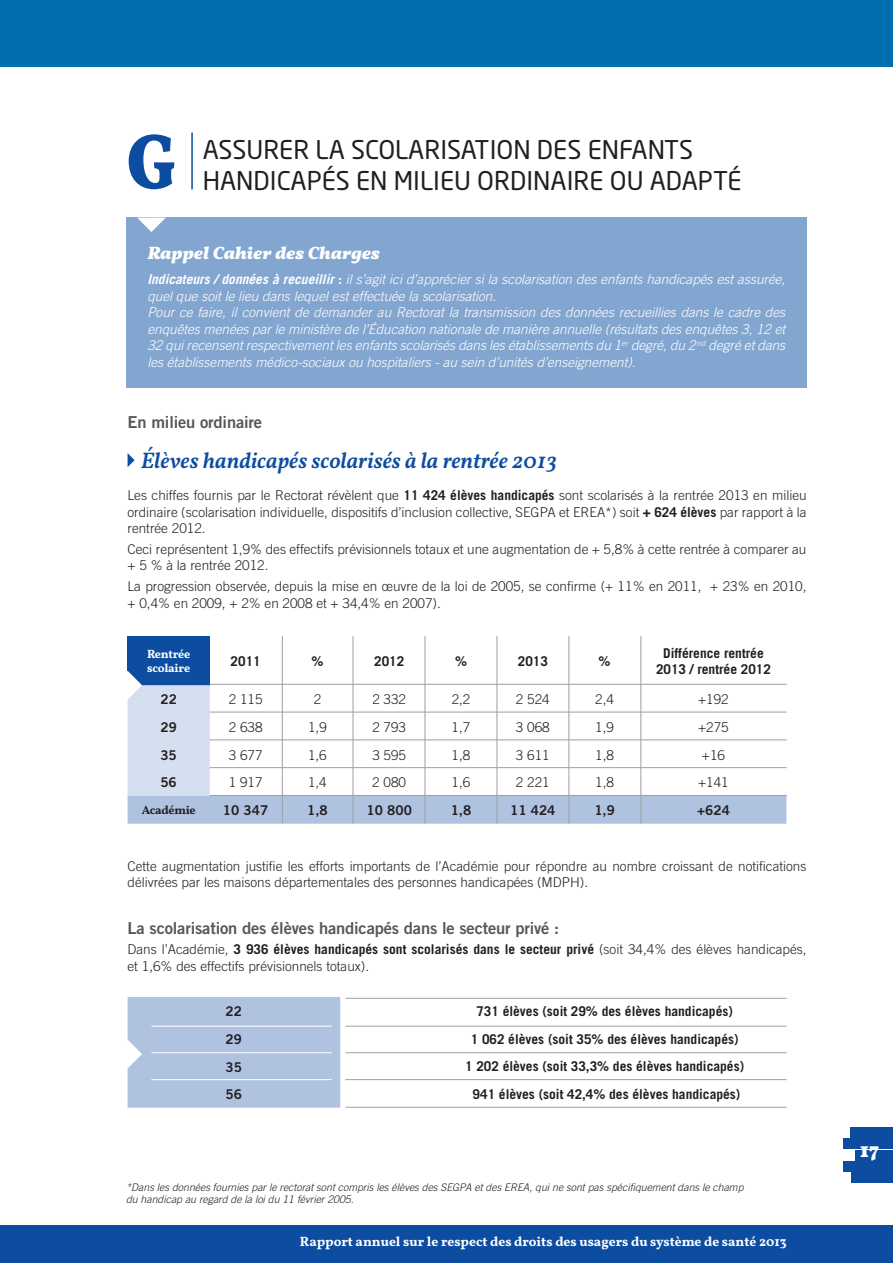
<style>
.page{position:relative;width:893px;height:1263px;background:#fff}
.page>*{position:absolute;margin:0;border:0;box-sizing:border-box;transform-origin:0 0}
.t1{font:700 79.2px "Vollkorn";color:#0d4da1;scale:.91 1}
.t2{font:25.5px "Neo Sans Std";color:#231f20}
.t3{font:italic 500 22.5px "Vollkorn";color:#0d4da1}
.t4{font:700 21.3px "Vollkorn";color:#fff}
.t5{font:italic 700 18px "Vollkorn";color:#fff}
.t6{font:16.5px "Trade Gothic Bold Two";letter-spacing:-.01em;color:#57585a}
.t7{font:300 13.5px/16.5px "Trade Gothic";color:#231f20}
.t8{font:italic 300 13.5px/16.5px "Trade Gothic";color:#fff}
.t9{font:700 13.5px/16.2px "Trade Gothic";color:#231f20;text-align:center}
.t10{font:600 13.5px "Vollkorn";color:#fff}
.t11{font:13.5px "Trade Gothic Bold Two";color:#231f20}
.t12{font:600 12px/14.2px "Vollkorn";letter-spacing:-.02em;color:#fff}
.t13{font:600 12px "Vollkorn";letter-spacing:-.02em;color:#231f20}
.t14{font:italic 300 10.5px/12px "Trade Gothic";color:#231f20}
.s1{font-weight:700}
.s2{font-weight:700;font-style:normal}
</style>
<div class="page">
<div style="left:0;top:1226px;width:893px;height:37px;background:#0d4da1"></div>
<div style="left:850px;top:1127px;width:43px;height:11px;background:#0d4da1"></div>
<div style="left:844px;top:1138px;width:49px;height:11px;background:#0d4da1"></div>
<div style="left:855px;top:1150px;width:38px;height:10px;background:#0d4da1"></div>
<div style="left:844px;top:1161px;width:49px;height:10px;background:#0d4da1"></div>
<div style="left:852px;top:1172px;width:41px;height:11px;background:#0d4da1"></div>
<hr style="left:191px;top:133px;width:2px;height:56px;background:#0d4da1">
<div style="left:126px;top:218px;width:680px;height:170px;background:#83a6d1"></div>
<svg style="left:137px;top:218px;width:29px;height:14px"></svg>
<div style="left:128px;top:636px;width:82px;height:49px;background:#0d4da1"></div>
<hr style="left:210px;top:684px;width:577px;height:1px;background:#9d9fa2">
<hr style="left:210px;top:712px;width:577px;height:1px;background:#9d9fa2">
<hr style="left:210px;top:739px;width:577px;height:1px;background:#9d9fa2">
<hr style="left:210px;top:767px;width:577px;height:1px;background:#9d9fa2">
<hr style="left:210px;top:795px;width:577px;height:1px;background:#9d9fa2">
<hr style="left:282px;top:636px;width:1px;height:187px;background:#9d9fa2">
<hr style="left:353px;top:636px;width:1px;height:187px;background:#9d9fa2">
<hr style="left:425px;top:636px;width:1px;height:187px;background:#9d9fa2">
<hr style="left:497px;top:636px;width:1px;height:187px;background:#9d9fa2">
<hr style="left:568px;top:636px;width:1px;height:187px;background:#9d9fa2">
<hr style="left:640px;top:636px;width:1px;height:187px;background:#9d9fa2">
<svg style="left:127px;top:671px;width:659px;height:153px"></svg>
<hr style="left:345px;top:1052px;width:442px;height:1px;background:#9d9fa2">
<hr style="left:345px;top:1026px;width:442px;height:1px;background:#9d9fa2">
<hr style="left:345px;top:998px;width:442px;height:1px;background:#9d9fa2">
<hr style="left:345px;top:1079px;width:442px;height:1px;background:#9d9fa2">
<hr style="left:345px;top:1107px;width:442px;height:1px;background:#9d9fa2">
<div style="left:127px;top:997px;width:213px;height:111px;background:#afc3e1"></div>
<hr style="left:151px;top:1052px;width:181px;height:1px;background:#fff">
<hr style="left:151px;top:1026px;width:181px;height:1px;background:#fff">
<hr style="left:151px;top:1079px;width:181px;height:1px;background:#fff">
<svg style="left:128px;top:453px;width:7px;height:14px"></svg>
<div style="left:0;top:0;width:893px;height:67px;background:#006eaf"></div>
<h1 class="t1" style="left:126px;top:115px;width:56px">G</h1>
<h2 class="t2" style="left:203px;top:134px;width:492px">ASSURER LA SCOLARISATION DES ENFANTS</h2>
<h2 class="t2" style="left:203px;top:165px;width:540px">HANDICAPÉS EN MILIEU ORDINAIRE OU ADAPTÉ</h2>
<h3 class="t5" style="left:147px;top:242px;width:234px">Rappel Cahier des Charges</h3>
<p class="t8" style="left:147px;top:271px;width:639px"><span class="s1">Indicateurs / données à recueillir</span> <span class="s2">:</span> il s’agit ici d’apprécier si la scolarisation des enfants handicapés est assurée, quel que soit le lieu dans lequel est effectuée la scolarisation.<br>Pour ce faire, il convient de demander au Rectorat la transmission des données recueillies dans le cadre des enquêtes menées par le ministère de l’éducation nationale de manière annuelle (résultats des enquêtes 3, 12 et 32 qui recensent respectivement les enfants scolarisés dans les établissements du 1<sup>er</sup> degré, du 2<sup>nd</sup> degré et dans les établissements médico-sociaux ou hospitaliers - au sein d’unités d’enseignement).</p>
<p class="t6" style="left:128px;top:412px;width:136px">En milieu ordinaire</p>
<h3 class="t3" style="left:141px;top:447px;width:418px">Élèves handicapés scolarisés à la rentrée 2013</h3>
<p class="t7" style="left:128px;top:487px;width:680px;text-align:justify">Les chiffes fournis par le Rectorat révèlent que <span class="s1">11 424 élèves handicapés</span> sont scolarisés à la rentrée 2013 en milieu ordinaire (scolarisation individuelle, dispositifs d’inclusion collective, SEGPA et EREA*) soit <span class="s1">+ 624 élèves</span> par rapport à la rentrée 2012.</p>
<p class="t7" style="left:128px;top:540px;width:680px">Ceci représentent 1,9% des effectifs prévisionnels totaux et une augmentation de + 5,8% à cette rentrée à comparer au + 5 % à la rentrée 2012.</p>
<p class="t7" style="left:128px;top:578px;width:680px">La progression observée, depuis la mise en œuvre de la loi de 2005, se confirme (+ 11% en 2011, + 23% en 2010, + 0,4% en 2009, + 2% en 2008 et + 34,4% en 2007).</p>
<p class="t12" style="left:147px;top:646px;width:45px">Rentrée scolaire</p>
<p class="t9" style="left:231px;top:653px;width:32px">2011</p>
<p class="t9" style="left:311px;top:653px;width:14px">%</p>
<p class="t9" style="left:374px;top:653px;width:32px">2012</p>
<p class="t9" style="left:455px;top:653px;width:14px">%</p>
<p class="t9" style="left:518px;top:653px;width:32px">2013</p>
<p class="t9" style="left:599px;top:653px;width:14px">%</p>
<p class="t9" style="left:656px;top:645px;width:116px">Différence rentrée<br>2013 / rentrée 2012</p>
<p class="t11" style="left:160px;top:691px;width:18px">22</p>
<p class="t7" style="left:229px;top:691px;width:35px">2 115</p>
<p class="t7" style="left:314px;top:691px;width:9px">2</p>
<p class="t7" style="left:372px;top:691px;width:35px">2 332</p>
<p class="t7" style="left:452px;top:691px;width:20px">2,2</p>
<p class="t7" style="left:516px;top:691px;width:35px">2 524</p>
<p class="t7" style="left:595px;top:691px;width:20px">2,4</p>
<p class="t7" style="left:698px;top:691px;width:32px">+192</p>
<p class="t11" style="left:160px;top:719px;width:18px">29</p>
<p class="t7" style="left:229px;top:719px;width:35px">2 638</p>
<p class="t7" style="left:308px;top:719px;width:20px">1,9</p>
<p class="t7" style="left:372px;top:719px;width:35px">2 793</p>
<p class="t7" style="left:452px;top:719px;width:20px">1,7</p>
<p class="t7" style="left:516px;top:719px;width:35px">3 068</p>
<p class="t7" style="left:595px;top:719px;width:20px">1,9</p>
<p class="t7" style="left:698px;top:719px;width:32px">+275</p>
<p class="t11" style="left:160px;top:746px;width:18px">35</p>
<p class="t7" style="left:229px;top:746px;width:35px">3 677</p>
<p class="t7" style="left:308px;top:746px;width:20px">1,6</p>
<p class="t7" style="left:372px;top:746px;width:35px">3 595</p>
<p class="t7" style="left:452px;top:746px;width:20px">1,8</p>
<p class="t7" style="left:516px;top:746px;width:35px">3 611</p>
<p class="t7" style="left:595px;top:746px;width:20px">1,8</p>
<p class="t7" style="left:702px;top:746px;width:25px">+16</p>
<p class="t11" style="left:160px;top:774px;width:18px">56</p>
<p class="t7" style="left:229px;top:774px;width:35px">1 917</p>
<p class="t7" style="left:308px;top:774px;width:20px">1,4</p>
<p class="t7" style="left:372px;top:774px;width:35px">2 080</p>
<p class="t7" style="left:452px;top:774px;width:20px">1,6</p>
<p class="t7" style="left:516px;top:774px;width:35px">2 221</p>
<p class="t7" style="left:595px;top:774px;width:20px">1,8</p>
<p class="t7" style="left:698px;top:774px;width:32px">+141</p>
<p class="t13" style="left:142px;top:803px;width:55px">Académie</p>
<p class="t11" style="left:223px;top:802px;width:47px">10 347</p>
<p class="t11" style="left:307px;top:802px;width:22px">1,8</p>
<p class="t11" style="left:367px;top:802px;width:47px">10 800</p>
<p class="t11" style="left:451px;top:802px;width:22px">1,8</p>
<p class="t11" style="left:510px;top:802px;width:47px">11 424</p>
<p class="t11" style="left:594px;top:802px;width:22px">1,9</p>
<p class="t11" style="left:697px;top:802px;width:34px">+624</p>
<p class="t7" style="left:128px;top:857px;width:680px">Cette augmentation justifie les efforts importants de l’Académie pour répondre au nombre croissant de notifications délivrées par les maisons départementales des personnes handicapées (MDPH).</p>
<p class="t6" style="left:128px;top:917px;width:433px">La scolarisation des élèves handicapés dans le secteur privé :</p>
<p class="t7" style="left:128px;top:941px;width:680px">Dans l’Académie, <span class="s1">3 936 élèves handicapés sont scolarisés dans le secteur privé</span> (soit 34,4% des élèves handicapés, et 1,6% des effectifs prévisionnels totaux).</p>
<p class="t11" style="left:226px;top:1003px;width:18px">22</p>
<p class="t9" style="left:476px;top:1003px;width:258px">731 élèves (soit 29% des élèves handicapés)</p>
<p class="t11" style="left:226px;top:1031px;width:18px">29</p>
<p class="t9" style="left:471px;top:1031px;width:269px">1 062 élèves (soit 35% des élèves handicapés)</p>
<p class="t11" style="left:226px;top:1058px;width:18px">35</p>
<p class="t9" style="left:465px;top:1058px;width:281px">1 202 élèves (soit 33,3% des élèves handicapés)</p>
<p class="t11" style="left:226px;top:1086px;width:18px">56</p>
<p class="t9" style="left:473px;top:1086px;width:269px">941 élèves (soit 42,4% des élèves handicapés)</p>
<p class="t14" style="left:126px;top:1181px;width:619px">*Dans les données fournies par le rectorat sont compris les élèves des SEGPA et des EREA, qui ne sont pas spécifiquement dans le champ du handicap au regard de la loi du 11 février 2005.</p>
<p class="t10" style="left:300px;top:1233px;width:488px">Rapport annuel sur le respect des droits des usagers du système de santé 2013</p>
<h3 class="t4" style="left:860px;top:1137px;width:20px">17</h3>
</div>
